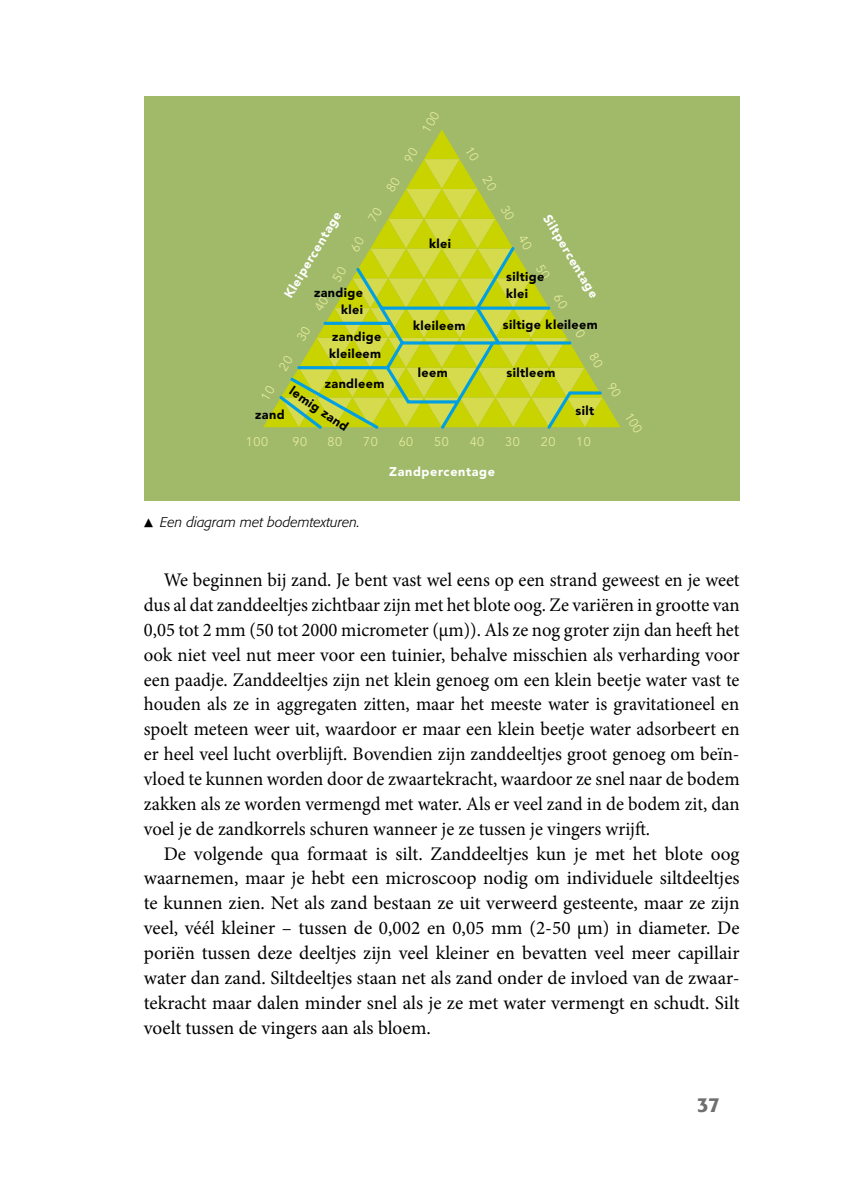
<style>
.page{position:relative;width:846px;height:1192px;background:#fff}
.page>*{position:absolute;margin:0;border:0;box-sizing:border-box;transform-origin:0 0}
.t1{font:500 20.12px "Formata";color:#706f6f}
.t2{font:19.25px "Minion Pro";color:#000}
.t3{font:italic 300 14px "Formata";color:#000}
.t4{font:900 12.6px/16.8px "Avenir";letter-spacing:.03em;color:#000}
.t5{font:900 12.6px "Avenir";letter-spacing:.05em;color:#fff}
.t6{font:12.6px "Avenir";letter-spacing:.045em;color:#e5e99b}
</style>
<div class="page">
<div style="left:144px;top:96px;width:595px;height:405px;background:#a0ba6a"></div>
<svg style="left:263px;top:129px;width:358px;height:300px"></svg>
<p class="t5" style="left:281px;top:293px;width:100px;rotate:-59deg">Kleipercentage</p>
<p class="t5" style="left:553px;top:211px;width:96px;rotate:59deg">Siltpercentage</p>
<p class="t4" style="left:429px;top:235px;width:23px">klei</p>
<p class="t4" style="left:506px;top:268px;width:40px">siltige klei</p>
<p class="t4" style="left:502px;top:316px;width:96px">siltige kleileem</p>
<p class="t4" style="left:506px;top:364px;width:50px">siltleem</p>
<p class="t4" style="left:575px;top:402px;width:20px">silt</p>
<p class="t4" style="left:314px;top:284px;width:50px;text-align:right">zandige klei</p>
<p class="t4" style="left:413px;top:317px;width:54px">kleileem</p>
<p class="t4" style="left:329px;top:328px;width:54px">zandige kleileem</p>
<p class="t4" style="left:295px;top:382px;width:70px;rotate:34deg">lemig zand</p>
<p class="t4" style="left:418px;top:364px;width:31px">leem</p>
<p class="t4" style="left:325px;top:375px;width:61px">zandleem</p>
<p class="t4" style="left:255px;top:406px;width:31px">zand</p>
<p class="t6" style="left:246px;top:434px;width:24px">100</p>
<p class="t6" style="left:292px;top:434px;width:16px">90</p>
<p class="t6" style="left:327px;top:434px;width:16px">80</p>
<p class="t6" style="left:363px;top:434px;width:16px">70</p>
<p class="t6" style="left:398px;top:434px;width:16px">60</p>
<p class="t6" style="left:434px;top:434px;width:16px">50</p>
<p class="t6" style="left:469px;top:434px;width:16px">40</p>
<p class="t6" style="left:505px;top:434px;width:16px">30</p>
<p class="t6" style="left:540px;top:434px;width:16px">20</p>
<p class="t6" style="left:576px;top:434px;width:16px">10</p>
<p class="t3" style="left:160px;top:513px;width:201px">Een diagram met bodemtexturen.</p>
<p class="t5" style="left:389px;top:464px;width:107px">Zandpercentage</p>
<p class="t2" style="left:164px;top:567px;width:577px">We beginnen bij zand. Je bent vast wel eens op een strand geweest en je weet</p>
<p class="t2" style="left:144px;top:592px;width:597px">dus al dat zanddeeltjes zichtbaar zijn met het blote oog. Ze variëren in grootte van</p>
<p class="t2" style="left:144px;top:616px;width:597px">0,05 tot 2 mm (50 tot 2000 micrometer (μm)). Als ze nog groter zijn dan heeft het</p>
<p class="t2" style="left:144px;top:641px;width:597px">ook niet veel nut meer voor een tuinier, behalve misschien als verharding voor</p>
<p class="t2" style="left:144px;top:666px;width:597px">een paadje. Zanddeeltjes zijn net klein genoeg om een klein beetje water vast te</p>
<p class="t2" style="left:144px;top:691px;width:597px">houden als ze in aggregaten zitten, maar het meeste water is gravitationeel en</p>
<p class="t2" style="left:144px;top:716px;width:597px">spoelt meteen weer uit, waardoor er maar een klein beetje water adsorbeert en</p>
<p class="t2" style="left:144px;top:741px;width:597px">er heel veel lucht overblijft. Bovendien zijn zanddeeltjes groot genoeg om beïn-</p>
<p class="t2" style="left:144px;top:766px;width:597px">vloed te kunnen worden door de zwaartekracht, waardoor ze snel naar de bodem</p>
<p class="t2" style="left:144px;top:790px;width:597px">zakken als ze worden vermengd met water. Als er veel zand in de bodem zit, dan</p>
<p class="t2" style="left:144px;top:815px;width:507px">voel je de zandkorrels schuren wanneer je ze tussen je vingers wrijft.</p>
<p class="t2" style="left:164px;top:840px;width:577px">De volgende qua formaat is silt. Zanddeeltjes kun je met het blote oog</p>
<p class="t2" style="left:144px;top:865px;width:597px">waarnemen, maar je hebt een microscoop nodig om individuele siltdeeltjes</p>
<p class="t2" style="left:144px;top:890px;width:597px">te kunnen zien. Net als zand bestaan ze uit verweerd gesteente, maar ze zijn</p>
<p class="t2" style="left:144px;top:915px;width:597px">veel, véél kleiner – tussen de 0,002 en 0,05 mm (2-50 μm) in diameter. De</p>
<p class="t2" style="left:144px;top:939px;width:597px">poriën tussen deze deeltjes zijn veel kleiner en bevatten veel meer capillair</p>
<p class="t2" style="left:144px;top:964px;width:597px">water dan zand. Siltdeeltjes staan net als zand onder de invloed van de zwaar-</p>
<p class="t2" style="left:144px;top:989px;width:597px">tekracht maar dalen minder snel als je ze met water vermengt en schudt. Silt</p>
<p class="t2" style="left:144px;top:1014px;width:288px">voelt tussen de vingers aan als bloem.</p>
<p class="t1" style="left:697px;top:1092px;width:24px">37</p>
</div>
